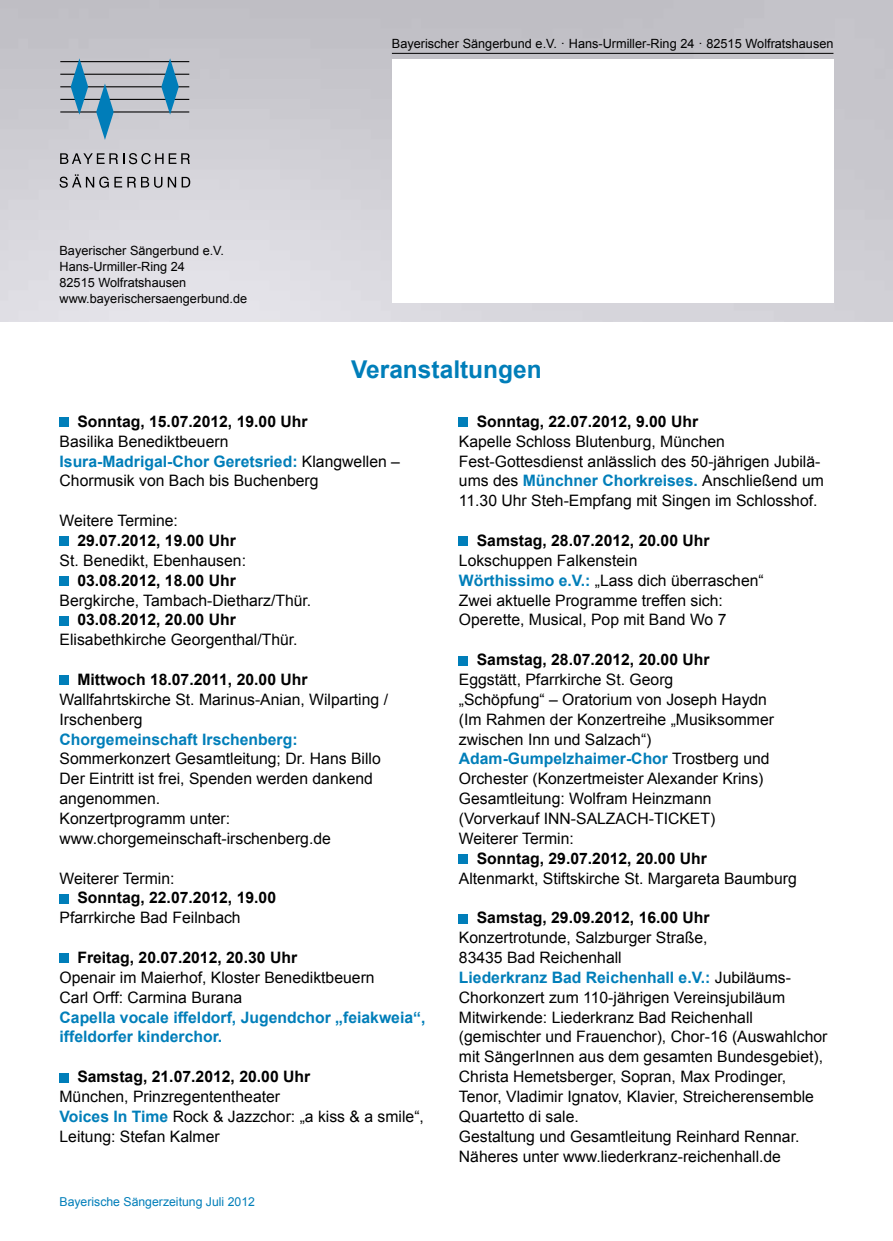
<style>
.page{position:relative;width:893px;height:1241px;background:#fff}
.page>*{position:absolute;margin:0;border:0;box-sizing:border-box;transform-origin:0 0}
.t1{font:700 24.5px "Arial";color:#007eb9}
.t2{font:15.75px/19.8px "Arial";color:#000}
.t3{font:700 15.75px "Arial";color:#000}
.t4{font:700 15.75px/19.8px "Arial";color:#007eb9}
.t5{font:12.6px/15.8px "Arial";color:#000}
.t6{font:12.25px "Arial";color:#007eb9}
.s1{font-weight:700;color:#007eb9}
</style>
<div class="page">
<img style="left:0;top:0;width:893px;height:321px">
<div style="left:392px;top:60px;width:441px;height:243px;background:#fff"></div>
<svg style="left:60px;top:153px;width:130px;height:11px"></svg>
<svg style="left:60px;top:174px;width:102px;height:14px"></svg>
<svg style="left:168px;top:177px;width:8px;height:10px"></svg>
<svg style="left:182px;top:177px;width:8px;height:10px"></svg>
<hr style="left:60px;top:74px;width:129px;height:1px;background:#000">
<hr style="left:60px;top:86px;width:129px;height:1px;background:#000">
<hr style="left:60px;top:99px;width:129px;height:1px;background:#000">
<hr style="left:60px;top:111px;width:129px;height:1px;background:#000">
<hr style="left:60px;top:61px;width:129px;height:1px;background:#000">
<svg style="left:96px;top:83px;width:18px;height:57px"></svg>
<svg style="left:161px;top:58px;width:18px;height:57px"></svg>
<svg style="left:71px;top:58px;width:17px;height:57px"></svg>
<hr style="left:392px;top:53px;width:441px;height:1px;background:#000">
<div style="left:60px;top:418px;width:9px;height:9px;background:#007eb9"></div>
<div style="left:60px;top:537px;width:9px;height:9px;background:#007eb9"></div>
<div style="left:60px;top:576px;width:9px;height:9px;background:#007eb9"></div>
<div style="left:60px;top:616px;width:9px;height:9px;background:#007eb9"></div>
<div style="left:60px;top:675px;width:9px;height:10px;background:#007eb9"></div>
<div style="left:60px;top:894px;width:9px;height:9px;background:#007eb9"></div>
<div style="left:60px;top:953px;width:9px;height:9px;background:#007eb9"></div>
<div style="left:60px;top:1072px;width:9px;height:9px;background:#007eb9"></div>
<div style="left:459px;top:418px;width:9px;height:9px;background:#007eb9"></div>
<div style="left:459px;top:537px;width:9px;height:9px;background:#007eb9"></div>
<div style="left:459px;top:656px;width:9px;height:9px;background:#007eb9"></div>
<div style="left:459px;top:854px;width:9px;height:9px;background:#007eb9"></div>
<div style="left:459px;top:914px;width:9px;height:9px;background:#007eb9"></div>
<p class="t5" style="left:60px;top:243px;width:189px">Bayerischer Sängerbund e.V.<br>Hans-Urmiller-Ring 24<br>82515 Wolfratshausen www.bayerischersaengerbund.de</p>
<p class="t5" style="left:392px;top:36px;width:443px">Bayerischer Sängerbund e.V. · Hans-Urmiller-Ring 24 · 82515 Wolfratshausen</p>
<h1 class="t1" style="left:351px;top:353px;width:192px">Veranstaltungen</h1>
<p class="t3" style="left:77px;top:411px;width:232px">Sonntag, 15.07.2012, 19.00 Uhr</p>
<p class="t2" style="left:60px;top:431px;width:342px">Basilika Benediktbeuern<br><span class="s1">Isura-Madrigal-Chor Geretsried:</span> Klangwellen –<br>Chormusik von Bach bis Buchenberg</p>
<p class="t2" style="left:60px;top:511px;width:120px">Weitere Termine:</p>
<p class="t3" style="left:77px;top:530px;width:160px">29.07.2012, 19.00 Uhr</p>
<p class="t2" style="left:60px;top:550px;width:188px">St. Benedikt, Ebenhausen:</p>
<p class="t3" style="left:77px;top:569px;width:160px">03.08.2012, 18.00 Uhr</p>
<p class="t2" style="left:60px;top:590px;width:253px">Bergkirche, Tambach-Dietharz/Thür.</p>
<p class="t3" style="left:77px;top:609px;width:160px">03.08.2012, 20.00 Uhr</p>
<p class="t2" style="left:60px;top:630px;width:240px">Elisabethkirche Georgenthal/Thür.</p>
<p class="t3" style="left:77px;top:669px;width:232px">Mittwoch 18.07.2011, 20.00 Uhr</p>
<p class="t2" style="left:60px;top:689px;width:330px">Wallfahrtskirche St. Marinus-Anian, Wilparting /<br>Irschenberg</p>
<p class="t4" style="left:60px;top:729px;width:240px">Chorgemeinschaft Irschenberg:</p>
<p class="t2" style="left:60px;top:749px;width:323px">Sommerkonzert Gesamtleitung; Dr. Hans Billo Der Eintritt ist frei, Spenden werden dankend angenommen.<br>Konzertprogramm unter: www.chorgemeinschaft-irschenberg.de</p>
<p class="t2" style="left:60px;top:868px;width:116px">Weiterer Termin:</p>
<p class="t3" style="left:77px;top:887px;width:200px">Sonntag, 22.07.2012, 19.00</p>
<p class="t2" style="left:60px;top:907px;width:183px">Pfarrkirche Bad Feilnbach</p>
<p class="t3" style="left:77px;top:946px;width:221px">Freitag, 20.07.2012, 20.30 Uhr</p>
<p class="t2" style="left:60px;top:967px;width:317px">Openair im Maierhof, Kloster Benediktbeuern<br>Carl Orff: Carmina Burana</p>
<p class="t4" style="left:60px;top:1007px;width:367px">Capella vocale iffeldorf, Jugendchor „feiakweia“, iffeldorfer kinderchor.</p>
<p class="t3" style="left:77px;top:1065px;width:234px">Samstag, 21.07.2012, 20.00 Uhr</p>
<p class="t2" style="left:60px;top:1086px;width:366px">München, Prinzregententheater<br><span class="s1">Voices In Time</span> Rock &amp; Jazzchor: „a kiss &amp; a smile“,<br>Leitung: Stefan Kalmer</p>
<p class="t6" style="left:60px;top:1193px;width:197px">Bayerische Sängerzeitung Juli 2012</p>
<p class="t3" style="left:477px;top:411px;width:223px">Sonntag, 22.07.2012, 9.00 Uhr</p>
<p class="t2" style="left:459px;top:431px;width:366px">Kapelle Schloss Blutenburg, München Fest-Gottesdienst anlässlich des 50-jährigen Jubilä&shy;ums des <span class="s1">Münchner Chorkreises.</span> Anschließend um 11.30 Uhr Steh-Empfang mit Singen im Schlosshof.</p>
<p class="t3" style="left:477px;top:530px;width:234px">Samstag, 28.07.2012, 20.00 Uhr</p>
<p class="t2" style="left:459px;top:550px;width:306px">Lokschuppen Falkenstein<br><span class="s1">Wörthissimo e.V.:</span> „Lass dich überraschen“ Zwei aktuelle Programme treffen sich:<br>Operette, Musical, Pop mit Band Wo 7</p>
<p class="t3" style="left:477px;top:649px;width:234px">Samstag, 28.07.2012, 20.00 Uhr</p>
<p class="t2" style="left:459px;top:669px;width:317px">Eggstätt, Pfarrkirche St. Georg<br>„Schöpfung“ – Oratorium von Joseph Haydn (Im Rahmen der Konzertreihe „Musiksommer zwischen Inn und Salzach“)<br><span class="s1">Adam-Gumpelzhaimer-Chor</span> Trostberg und Orchester (Konzertmeister Alexander Krins)<br>Gesamtleitung: Wolfram Heinzmann (Vorverkauf INN-SALZACH-TICKET)<br>Weiterer Termin:</p>
<p class="t3" style="left:477px;top:847px;width:232px">Sonntag, 29.07.2012, 20.00 Uhr</p>
<p class="t2" style="left:459px;top:868px;width:339px">Altenmarkt, Stiftskirche St. Margareta Baumburg</p>
<p class="t3" style="left:477px;top:907px;width:234px">Samstag, 29.09.2012, 16.00 Uhr</p>
<p class="t2" style="left:459px;top:927px;width:370px">Konzertrotunde, Salzburger Straße,<br>83435 Bad Reichenhall<br><span class="s1">Liederkranz Bad Reichenhall e.V.:</span> Jubiläums-Chorkonzert zum 110-jährigen Vereinsjubiläum Mitwirkende: Liederkranz Bad Reichenhall (gemischter und Frauenchor), Chor-16 (Auswahlchor mit SängerInnen aus dem gesamten Bundesgebiet), Christa Hemetsberger, Sopran, Max Prodinger, Tenor, Vladimir Ignatov, Klavier, Streicherensemble Quartetto di sale.<br>Gestaltung und Gesamtleitung Reinhard Rennar.<br>Näheres unter www.liederkranz-reichenhall.de</p>
</div>
